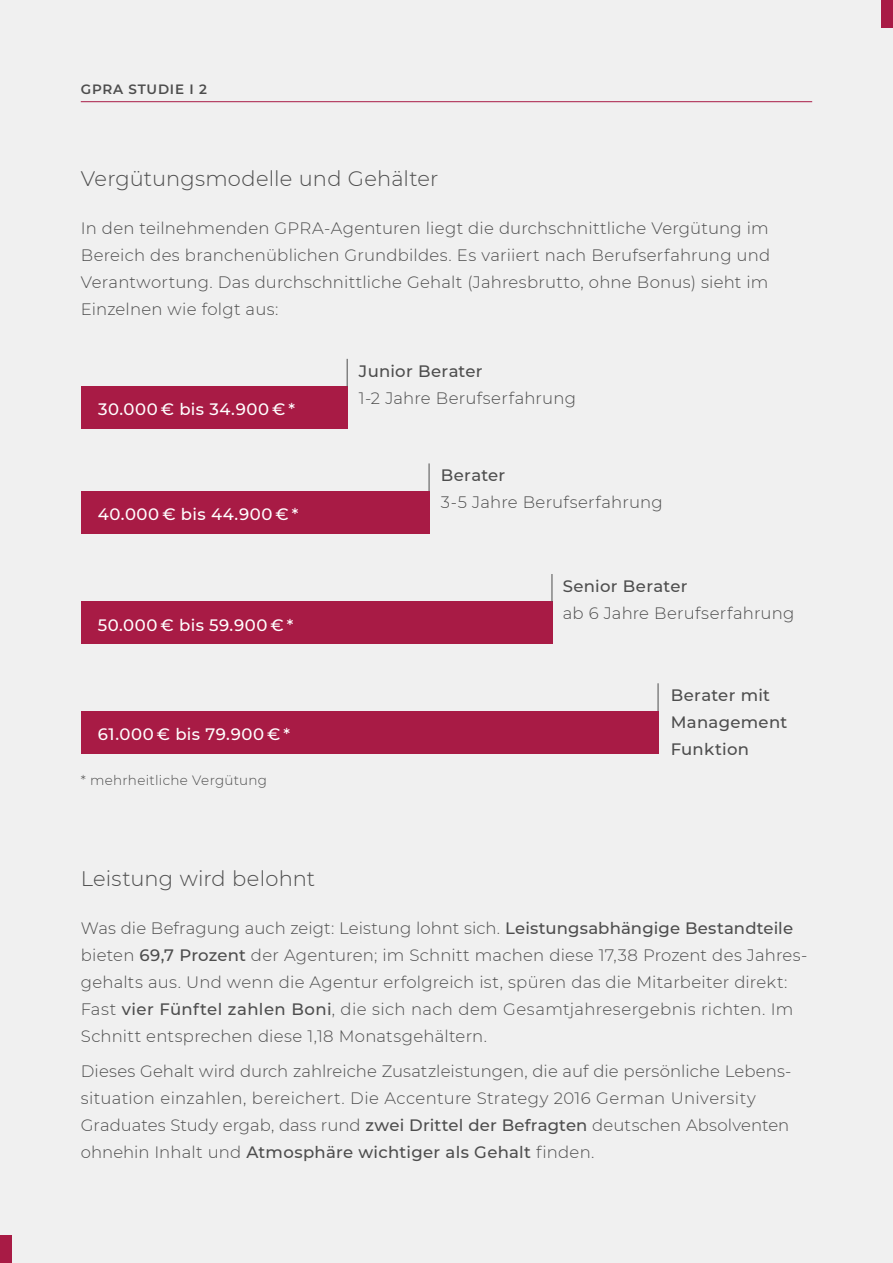
<style>
.page{position:relative;width:893px;height:1263px;background:#f0f0f0}
.page>*{position:absolute;margin:0;border:0;box-sizing:border-box;transform-origin:0 0}
.t1{font:300 21px "Montserrat";letter-spacing:.01em;color:#4d4d4d}
.t2{font:300 16.5px/27px "Montserrat";letter-spacing:.01em;color:#4d4d4d}
.t3{font:500 16.5px "Montserrat";letter-spacing:.04em;color:#fff}
.t4{font:500 16.5px/27px "Montserrat";letter-spacing:.02em;color:#4d4d4d}
.t5{font:300 13.5px "Montserrat";letter-spacing:.02em;color:#4d4d4d}
.t6{font:600 13.5px "Montserrat";letter-spacing:.06em;color:#4d4d4d}
.s1{font-weight:500}
</style>
<div class="page">
<div style="left:882px;top:0;width:11px;height:28px;background:#a81b45"></div>
<div style="left:0;top:1235px;width:11px;height:28px;background:#a81b45"></div>
<hr style="left:81px;top:101px;width:731px;height:1px;background:#a81b45">
<div style="left:81px;top:711px;width:577px;height:42px;background:#a81b45"></div>
<svg style="left:658px;top:683px;width:1px;height:28px"></svg>
<div style="left:81px;top:386px;width:266px;height:43px;background:#a81b45"></div>
<svg style="left:347px;top:359px;width:1px;height:27px"></svg>
<div style="left:81px;top:491px;width:348px;height:43px;background:#a81b45"></div>
<svg style="left:429px;top:463px;width:1px;height:28px"></svg>
<div style="left:81px;top:602px;width:471px;height:42px;background:#a81b45"></div>
<svg style="left:552px;top:574px;width:1px;height:28px"></svg>
<p class="t6" style="left:81px;top:79px;width:128px">GPRA STUDIE I 2</p>
<p class="t1" style="left:81px;top:164px;width:359px">Vergütungsmodelle und Gehälter</p>
<p class="t2" style="left:81px;top:215px;width:691px;text-align:justify">In den teilnehmenden GPRA-Agenturen liegt die durchschnittliche Vergütung im Bereich des branchenüblichen Grundbildes. Es variiert nach Berufserfahrung und Verantwortung. Das durchschnittliche Gehalt (Jahresbrutto, ohne Bonus) sieht im Einzelnen wie folgt aus:</p>
<p class="t3" style="left:98px;top:397px;width:199px">30.000 € bis 34.900 € *</p>
<p class="t3" style="left:98px;top:503px;width:202px">40.000 € bis 44.900 € *</p>
<p class="t3" style="left:98px;top:613px;width:197px">50.000 € bis 59.900 € *</p>
<p class="t3" style="left:98px;top:723px;width:194px">61.000 € bis 79.900 € *</p>
<p class="t5" style="left:81px;top:771px;width:188px">* mehrheitliche Vergütung</p>
<p class="t4" style="left:359px;top:357px;width:125px">Junior Berater</p>
<p class="t2" style="left:359px;top:384px;width:219px">1-2 Jahre Berufserfahrung</p>
<p class="t4" style="left:441px;top:461px;width:66px">Berater</p>
<p class="t2" style="left:441px;top:488px;width:223px">3-5 Jahre Berufserfahrung</p>
<p class="t4" style="left:563px;top:572px;width:126px">Senior Berater</p>
<p class="t2" style="left:563px;top:599px;width:233px">ab 6 Jahre Berufserfahrung</p>
<p class="t4" style="left:671px;top:681px;width:118px">Berater mit<br>Management<br>Funktion</p>
<p class="t1" style="left:81px;top:864px;width:236px">Leistung wird belohnt</p>
<p class="t2" style="left:81px;top:914px;width:728px">Was die Befragung auch zeigt: Leistung lohnt sich. <span class="s1">Leistungsabhängige Bestandteile </span>bieten <span class="s1">69,7 Prozent</span> der Agenturen; im Schnitt machen diese 17,38 Prozent des Jahres&shy;gehalts aus. Und wenn die Agentur erfolgreich ist, spüren das die Mitarbeiter direkt:<br>Fast <span class="s1">vier Fünftel zahlen Boni</span>, die sich nach dem Gesamtjahresergebnis richten. Im Schnitt entsprechen diese 1,18 Monatsgehältern.</p>
<p class="t2" style="left:81px;top:1057px;width:712px">Dieses Gehalt wird durch zahlreiche Zusatzleistungen, die auf die persönliche Lebens&shy;situation einzahlen, bereichert. Die Accenture Strategy 2016 German University Graduates Study ergab, dass rund <span class="s1">zwei Drittel der Befragten</span> deutschen Absolventen ohnehin Inhalt und <span class="s1">Atmosphäre wichtiger als Gehalt</span> finden.</p>
</div>
